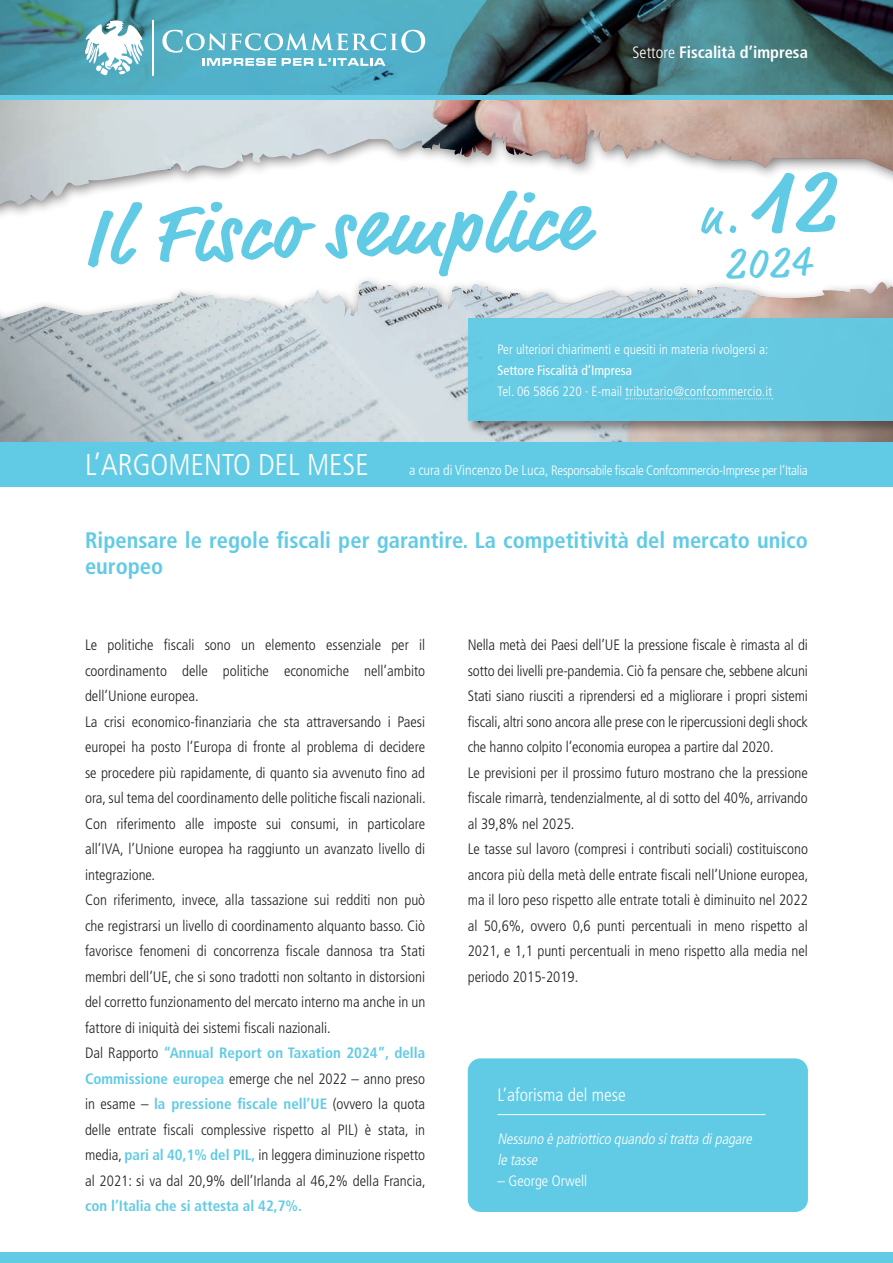
<style>
.page{position:relative;width:893px;height:1263px;background:#fff}
.page>*{position:absolute;margin:0;border:0;box-sizing:border-box;transform-origin:0 0}
.t1{font:700 82.5px "Market Pro";color:#61cbe5}
.t2{font:54px "Market Pro";color:#61cbe5}
.t3{font:45px "Market Pro";color:#61cbe5}
.t4{font:300 condensed 30px "Frutiger LT Std";color:#fff}
.t5{font:700 condensed 22.5px/25.5px "Frutiger LT Std";color:#61cbe5}
.t6{font:300 condensed 18px "Frutiger LT Std";color:#fff}
.t7{font:700 condensed 16.5px "Frutiger LT Std";color:#fff}
.t8{font:300 condensed 15px/25.5px "Frutiger LT Std";color:#231f20}
.t9{font:italic 300 condensed 15px/21px "Frutiger LT Std";color:#fff}
.t10{font:700 condensed 15px "Frutiger LT Std";color:#61cbe5}
.t11{font:300 condensed 15px "Frutiger LT Std";color:#fff}
.t12{font:300 condensed 13.5px "Frutiger LT Std";letter-spacing:-.02em;color:#fff}
.t13{font:300 condensed 13.5px "Frutiger LT Std";color:#fff}
.t14{font:300 condensed 13.5px "Frutiger LT Std";letter-spacing:.02em;color:#fff}
.t15{font:condensed 13.5px "Frutiger LT Std";color:#fff}
.s1{font-weight:300}
.s2{font-weight:700;font-size:90px}
.s3{font-size:14.25px}
.s4{font-weight:700;color:#61cbe5}
</style>
<div class="page">
<div style="left:0;top:1252px;width:893px;height:11px;background:#61cbe5"></div>
<img style="left:0;top:100px;width:893px;height:342px">
<svg style="left:0;top:0;width:893px;height:96px;background:#417e89"></svg>
<svg style="left:85px;top:20px;width:59px;height:56px"></svg>
<svg style="left:162px;top:30px;width:263px;height:36px"></svg>
<svg style="left:152px;top:20px;width:2px;height:56px"></svg>
<hr style="left:0;top:96px;width:893px;height:4px;background:#61cbe5">
<div style="left:465px;top:317px;width:428px;height:118px;background:#231f20;opacity:.5"></div>
<div style="left:468px;top:319px;width:425px;height:102px;background:#61cbe5"></div>
<svg style="left:626px;top:399px;width:147px;height:1px"></svg>
<div style="left:0;top:119px;width:893px;height:202px;background:#231f20;opacity:.6"></div>
<div style="left:468px;top:1058px;width:340px;height:154px;background:#61cbe5;border-radius:13px"></div>
<hr style="left:497px;top:1114px;width:268px;height:1px;background:#fff">
<div style="left:0;top:442px;width:893px;height:45px;background:#61cbe5"></div>
<p class="t7" style="left:633px;top:42px;width:177px"><span class="s1">Settore</span> Fiscalità d’impresa</p>
<h1 class="t1" style="left:82px;top:181px;width:503px;rotate:-2deg">Il Fisco semplice</h1>
<h2 class="t2" style="left:698px;top:180px;width:136px;rotate:-2deg">n. <span class="s2">12</span></h2>
<h3 class="t3" style="left:724px;top:233px;width:87px;rotate:-2deg">2024</h3>
<p class="t13" style="left:497px;top:342px;width:272px">Per ulteriori chiarimenti e quesiti in materia rivolgersi a:</p>
<p class="t15" style="left:497px;top:362px;width:136px">Settore Fiscalità d’Impresa</p>
<p class="t14" style="left:497px;top:384px;width:276px">Tel. 06 5866 220 · E-mail tributario@confcommercio.it</p>
<h3 class="t4" style="left:85px;top:447px;width:285px">L’ARGOMENTO DEL MESE</h3>
<p class="t12" style="left:409px;top:462px;width:400px"><span class="s3">a cura di Vincenzo De Luca,</span> Responsabile fiscale Confcommercio-Imprese per l’Italia</p>
<h3 class="t5" style="left:85px;top:528px;width:724px">Ripensare le regole fiscali per garantire. La competitività del mercato unico europeo</h3>
<p class="t8" style="left:85px;top:633px;width:342px">Le politiche fiscali sono un elemento essenziale per il coordinamento delle politiche economiche nell’ambito dell’Unione europea.<br>La crisi economico-finanziaria che sta attraversando i Paesi europei ha posto l’Europa di fronte al problema di decidere se procedere più rapidamente, di quanto sia avvenuto fino ad ora, sul tema del coordinamento delle politiche fiscali nazionali.<br>Con riferimento alle imposte sui consumi, in particolare all’IVA, l’Unione europea ha raggiunto un avanzato livello di integrazione.<br>Con riferimento, invece, alla tassazione sui redditi non può che registrarsi un livello di coordinamento alquanto basso. Ciò favorisce fenomeni di concorrenza fiscale dannosa tra Stati membri dell’UE, che si sono tradotti non soltanto in distorsioni del corretto funzionamento del mercato interno ma anche in un fattore di iniquità dei sistemi fiscali nazionali.<br>Dal Rapporto <span class="s4">“Annual Report on Taxation 2024”, della Commissione europea</span> emerge che nel 2022 – anno preso in esame – <span class="s4">la pressione fiscale nell’UE</span> (ovvero la quota delle entrate fiscali complessive rispetto al PIL) è stata, in media, <span class="s4">pari al 40,1% del PIL,</span> in leggera diminuzione rispetto al 2021: si va dal 20,9% dell’Irlanda al 46,2% della Francia,</p>
<p class="t10" style="left:85px;top:1197px;width:218px">con l’Italia che si attesta al 42,7%.</p>
<p class="t8" style="left:468px;top:633px;width:342px">Nella metà dei Paesi dell’UE la pressione fiscale è rimasta al di sotto dei livelli pre-pandemia. Ciò fa pensare che, sebbene alcuni Stati siano riusciti a riprendersi ed a migliorare i propri sistemi fiscali, altri sono ancora alle prese con le ripercussioni degli shock che hanno colpito l’economia europea a partire dal 2020.<br>Le previsioni per il prossimo futuro mostrano che la pressione fiscale rimarrà, tendenzialmente, al di sotto del 40%, arrivando al 39,8% nel 2025.<br>Le tasse sul lavoro (compresi i contributi sociali) costituiscono ancora più della metà delle entrate fiscali nell’Unione europea, ma il loro peso rispetto alle entrate totali è diminuito nel 2022 al 50,6%, ovvero 0,6 punti percentuali in meno rispetto al 2021, e 1,1 punti percentuali in meno rispetto alla media nel periodo 2015-2019.</p>
<p class="t6" style="left:497px;top:1085px;width:130px">L’aforisma del mese</p>
<p class="t9" style="left:497px;top:1128px;width:259px">Nessuno è patriottico quando sitratta dipagare le tasse</p>
<p class="t11" style="left:497px;top:1172px;width:91px">– George Orwell</p>
</div>
